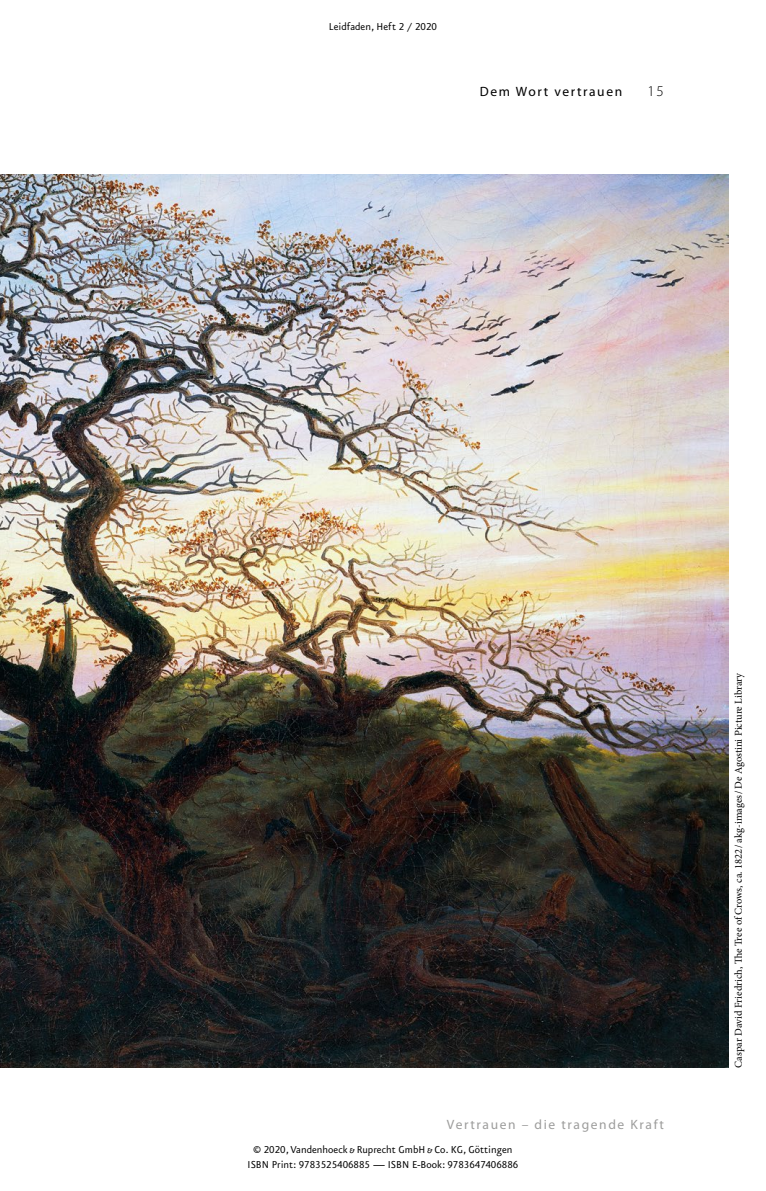
<style>
.page{position:relative;width:766px;height:1191px;background:#fff}
.page>*{position:absolute;margin:0;border:0;box-sizing:border-box;transform-origin:0 0}
.t1{font:300 15px "Myriad Pro";color:#000}
.t2{font:13.5px "Myriad Pro";letter-spacing:.12em;color:#9d9d9c}
.t3{font:13.5px "Myriad Pro";letter-spacing:.12em;color:#000}
.t4{font:12px/15px "VR Eureka Sans";color:#000;text-align:center}
.Bildnachweis{font:10.5px "Minion Pro";color:#000}
</style>
<div class="page">
<img style="left:0;top:174px;width:727px;height:893px">
<p class="t4" style="left:329px;top:20px;width:110px">Leidfaden, Heft 2 / 2020</p>
<p class="t3" style="left:479px;top:83px;width:144px">Dem Wort vertrauen</p>
<p class="t1" style="left:647px;top:82px;width:18px">15</p>
<p class="t2" style="left:447px;top:1116px;width:218px">Vertrauen – die tragende Kraft</p>
<p class="t4" style="left:247px;top:1142px;width:272px">© 2020, Vandenhoeck &amp; Ruprecht GmbH &amp; Co. KG, Göttingen<br>ISBN Print: 9783525406885 — ISBN E-Book: 9783647406886</p>
<p class="Bildnachweis" style="left:731px;top:1067px;width:396px;rotate:-90deg">Caspar David Friedrich, The Tree of Crows, ca. 1822 / akg-images/De Agostini Picture Library</p>
</div>
